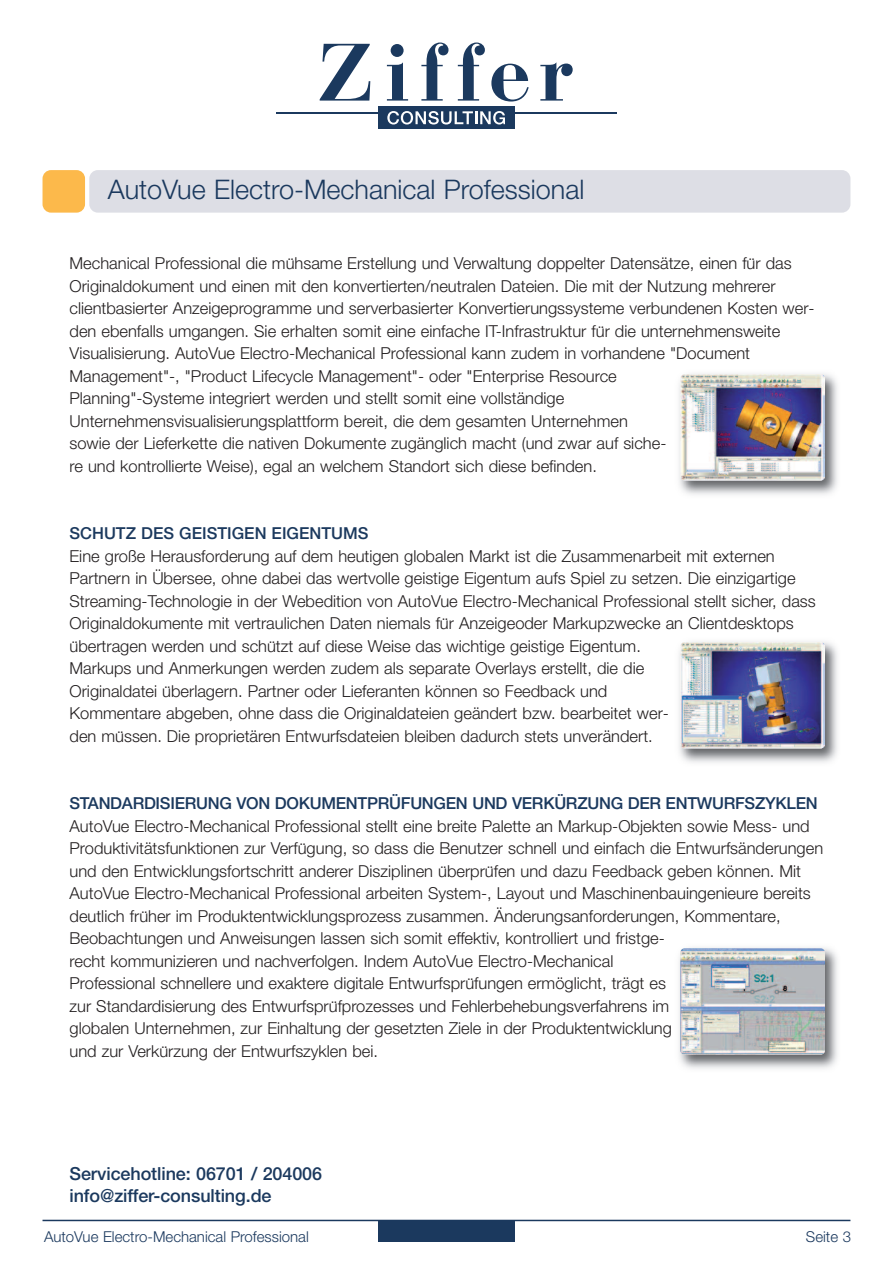
<style>
.page{position:relative;width:893px;height:1263px;background:#fff}
.page>*{position:absolute;margin:0;border:0;box-sizing:border-box;transform-origin:0 0}
.t1{font:300 27px "Helvetica Neue";color:#1b395e}
.t2{font:500 18px/22.5px "Helvetica Neue";letter-spacing:-.005em;color:#1b395e}
.t3{font:300 16.5px/22.5px "Helvetica Neue";color:#231f20}
.t4{font:500 16.5px "Helvetica Neue";letter-spacing:-.015em;color:#1b395e}
.t5{font:300 15px "Helvetica Neue";color:#1b395e}
.s1{font-family:"Calibri";font-weight:400}
</style>
<div class="page">
<div style="left:89px;top:170px;width:761px;height:43px;background:#dddee5;border-radius:9px"></div>
<div style="left:43px;top:170px;width:42px;height:43px;background:#fcb94b;border-radius:9px"></div>
<div style="left:378px;top:1220px;width:136px;height:22px;background:#1b395e"></div>
<div style="left:378px;top:107px;width:136px;height:22px;background:#1b395e"></div>
<hr style="left:276px;top:112px;width:340px;height:2px;background:#1b395e">
<svg style="left:320px;top:44px;width:50px;height:57px"></svg>
<svg style="left:387px;top:62px;width:21px;height:39px"></svg>
<div style="left:391px;top:44px;width:13px;height:13px;background:#1b395e;border-radius:50%"></div>
<svg style="left:421px;top:43px;width:27px;height:58px"></svg>
<svg style="left:458px;top:43px;width:27px;height:58px"></svg>
<svg style="left:491px;top:64px;width:38px;height:38px"></svg>
<svg style="left:540px;top:62px;width:33px;height:39px"></svg>
<svg style="left:387px;top:111px;width:118px;height:13px"></svg>
<hr style="left:43px;top:1220px;width:807px;height:1px;background:#1b395e">
<img style="left:679px;top:373px;width:159px;height:122px">
<img style="left:680px;top:374px;width:144px;height:106px;border-radius:4px">
<img style="left:679px;top:641px;width:159px;height:122px">
<img style="left:680px;top:642px;width:144px;height:106px;border-radius:4px">
<img style="left:679px;top:947px;width:159px;height:122px">
<img style="left:680px;top:948px;width:145px;height:106px;border-radius:4px">
<h1 class="t1" style="left:108px;top:180px;width:478px">AutoVue Electro-Mechanical Professional</h1>
<p class="t3" style="left:70px;top:253px;width:747px">Mechanical Professional die mu<span class="s1">̈</span>hsame Erstellung und Verwaltung doppelter Datensätze, einen fu<span class="s1">̈</span>r das Originaldokument und einen mit den konvertierten/neutralen Dateien. Die mit der Nutzung mehrerer clientbasierter Anzeigeprogramme und serverbasierter Konvertierungssysteme verbundenen Kosten wer&shy;den ebenfalls umgangen. Sie erhalten somit eine einfache IT-Infrastruktur fu<span class="s1">̈</span>r die unternehmensweite Visualisierung. AutoVue Electro-Mechanical Professional kann zudem in vorhandene "Document Management"-, "Product Lifecycle Management"- oder "Enterprise Resource<br>Planning"-Systeme integriert werden und stellt somit eine vollständige Unternehmensvisualisierungsplattform bereit, die dem gesamten Unternehmen<br>sowie der Lieferkette die nativen Dokumente zugänglich macht (und zwar auf siche-<br>re und kontrollierte Weise), egal an welchem Standort sich diese befinden.</p>
<p class="t4" style="left:70px;top:527px;width:300px">SCHUTZ DES GEISTIGEN EIGENTUMS</p>
<p class="t3" style="left:70px;top:546px;width:748px">Eine große Herausforderung auf dem heutigen globalen Markt ist die Zusammenarbeit mit externen Partnern in Übersee, ohne dabei das wertvolle geistige Eigentum aufs Spiel zu setzen. Die einzigartige Streaming-Technologie in der Webedition von AutoVue Electro-Mechanical Professional stellt sicher, dass Originaldokumente mit vertraulichen Daten niemals fu<span class="s1">̈</span>r Anzeigeoder Markupzwecke an Clientdesktops u<span class="s1">̈</span>bertragen werden und schu<span class="s1">̈</span>tzt auf diese Weise das wichtige geistige Eigentum.<br>Markups und Anmerkungen werden zudem als separate Overlays erstellt, die die<br>Originaldatei u<span class="s1">̈</span>berlagern. Partner oder Lieferanten können so Feedback und<br>Kommentare abgeben, ohne dass die Originaldateien geändert bzw. bearbeitet wer-<br>den mu<span class="s1">̈</span>ssen. Die proprietären Entwurfsdateien bleiben dadurch stets unverändert.</p>
<p class="t4" style="left:70px;top:797px;width:750px">STANDARDISIERUNG VON DOKUMENTPRÜFUNGEN UND VERKÜRZUNG DER ENTWURFSZYKLEN</p>
<p class="t3" style="left:70px;top:816px;width:755px">AutoVue Electro-Mechanical Professional stellt eine breite Palette an Markup-Objekten sowie Mess- und Produktivitätsfunktionen zur Verfu<span class="s1">̈</span>gung, so dass die Benutzer schnell und einfach die Entwurfsänderungen und den Entwicklungsfortschritt anderer Disziplinen u<span class="s1">̈</span>berpru<span class="s1">̈</span>fen und dazu Feedback geben können. Mit AutoVue Electro-Mechanical Professional arbeiten System-, Layout und Maschinenbauingenieure bereits deutlich fru<span class="s1">̈</span>her im Produktentwicklungsprozess zusammen. Änderungsanforderungen, Kommentare, Beobachtungen und Anweisungen lassen sich somit effektiv, kontrolliert und fristge-<br>recht kommunizieren und nachverfolgen. Indem AutoVue Electro-Mechanical<br>Professional schnellere und exaktere digitale Entwurfspru<span class="s1">̈</span>fungen ermöglicht, trägt es<br>zur Standardisierung des Entwurfspru<span class="s1">̈</span>fprozesses und Fehlerbehebungsverfahrens im<br>globalen Unternehmen, zur Einhaltung der gesetzten Ziele in der Produktentwicklung<br>und zur Verku<span class="s1">̈</span>rzung der Entwurfszyklen bei.</p>
<p class="t2" style="left:70px;top:1163px;width:254px">Servicehotline: 06701 / 204006 info@ziffer-consulting.de</p>
<p class="t5" style="left:44px;top:1231px;width:266px">AutoVue Electro-Mechanical Professional</p>
<p class="t5" style="left:806px;top:1231px;width:47px">Seite 3</p>
</div>
